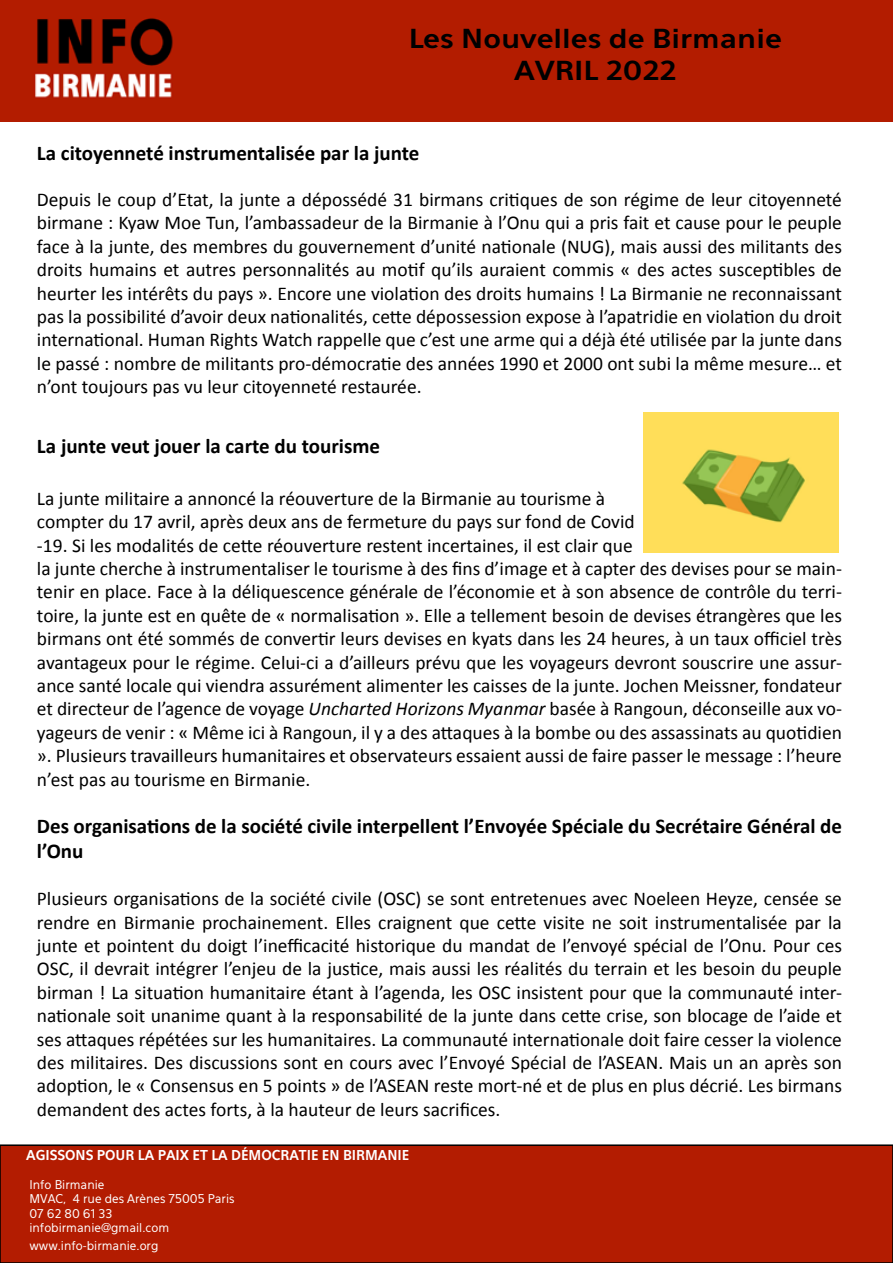
<style>
.page{position:relative;width:893px;height:1263px;background:#fff}
.page>*{position:absolute;margin:0;border:0;box-sizing:border-box;transform-origin:0 0}
.t1{font:700 25.95px/32.4px "Eau Sans";color:#000;text-align:center;scale:1.14 1}
.t2{font:700 21px/25.2px "Calibri";color:#000}
.t3{font:19.5px/23.4px "Calibri";color:#000;text-align:justify}
.t4{font:700 13.5px "Eau Sans";color:#fff}
.t5{font:12px/14.4px "Eau Sans";color:#fff}
.s1{font-style:italic}
</style>
<div class="page">
<div style="left:0;top:1145px;width:893px;height:118px;background:#b31c01"></div>
<div style="left:0;top:1144px;width:893px;height:119px;border:2px solid #000"></div>
<div style="left:0;top:0;width:893px;height:122px;background:#b31c00"></div>
<img style="left:643px;top:412px;width:196px;height:141px">
<h1 class="t1" style="left:409px;top:22px;width:329px">Les Nouvelles de Birmanie<br>AVRIL 2022</h1>
<p class="t2" style="left:37px;top:140px;width:384px">La citoyenneté instrumentalisée par la junte</p>
<p class="t3" style="left:37px;top:187px;width:807px">Depuis le coup d’Etat, la junte a dépossédé 31 birmans critiques de son régime de leur citoyenneté birmane : Kyaw Moe Tun, l’ambassadeur de la Birmanie à l’Onu qui a pris fait et cause pour le peuple face à la junte, des membres du gouvernement d’unité nationale (NUG), mais aussi des militants des droits humains et autres personnalités au motif qu’ils auraient commis « des actes susceptibles de heurter les intérêts du pays ». Encore une violation des droits humains ! La Birmanie ne reconnaissant pas la possibilité d’avoir deux nationalités, cette dépossession expose à l’apatridie en violation du droit international. Human Rights Watch rappelle que c’est une arme qui a déjà été utilisée par la junte dans le passé : nombre de militants pro-démocratie des années 1990 et 2000 ont subi la même mesure… et n’ont toujours pas vu leur citoyenneté restaurée.</p>
<p class="t2" style="left:37px;top:432px;width:345px">La junte veut jouer la carte du tourisme</p>
<p class="t3" style="left:37px;top:486px;width:806px;text-align:left">La junte militaire a annoncé la réouverture de la Birmanie au tourisme à<br>compter du 17 avril, après deux ans de fermeture du pays sur fond de Covid<br>-19. Si les modalités de cette réouverture restent incertaines, il est clair que<br>la junte cherche à instrumentaliser le tourisme à des fins d’image et à capter des devises pour se main&shy;tenir en place. Face à la déliquescence générale de l’économie et à son absence de contrôle du terri&shy;toire, la junte est en quête de « normalisation ». Elle a tellement besoin de devises étrangères que les birmans ont été sommés de convertir leurs devises en kyats dans les 24 heures, à un taux officiel très avantageux pour le régime. Celui-ci a d’ailleurs prévu que les voyageurs devront souscrire une assur&shy;ance santé locale qui viendra assurément alimenter les caisses de la junte. Jochen Meissner, fondateur et directeur de l’agence de voyage <span class="s1">Uncharted Horizons Myanmar</span> basée à Rangoun, déconseille aux vo&shy;yageurs de venir : « Même ici à Rangoun, il y a des attaques à la bombe ou des assassinats au quotidien ». Plusieurs travailleurs humanitaires et observateurs essaient aussi de faire passer le message : l’heure n’est pas au tourisme en Birmanie.</p>
<p class="t2" style="left:37px;top:813px;width:807px">Des organisations de la société civile interpellent l’Envoyée Spéciale du Secrétaire Général de l’Onu</p>
<p class="t3" style="left:37px;top:886px;width:807px">Plusieurs organisations de la société civile (OSC) se sont entretenues avec Noeleen Heyze, censée se rendre en Birmanie prochainement. Elles craignent que cette visite ne soit instrumentalisée par la junte et pointent du doigt l’inefficacité historique du mandat de l’envoyé spécial de l’Onu. Pour ces OSC, il devrait intégrer l’enjeu de la justice, mais aussi les réalités du terrain et les besoin du peuple birman ! La situation humanitaire étant à l’agenda, les OSC insistent pour que la communauté inter&shy;nationale soit unanime quant à la responsabilité de la junte dans cette crise, son blocage de l’aide et ses attaques répétées sur les humanitaires. La communauté internationale doit faire cesser la violence des militaires. Des discussions sont en cours avec l’Envoyé Spécial de l’ASEAN. Mais un an après son adoption, le « Consensus en 5 points » de l’ASEAN reste mort-né et de plus en plus décrié. Les birmans demandent des actes forts, à la hauteur de leurs sacrifices.</p>
<p class="t4" style="left:26px;top:1147px;width:385px">AGISSONS POUR LA PAIX ET LA DÉMOCRATIE EN BIRMANIE</p>
<p class="t5" style="left:29px;top:1177px;width:207px">Info Birmanie<br>MVAC, 4 rue des Arènes 75005 Paris<br>07 62 80 61 33 infobirmanie@gmail.com</p>
<p class="t5" style="left:29px;top:1239px;width:131px">www.info-birmanie.org</p>
</div>
